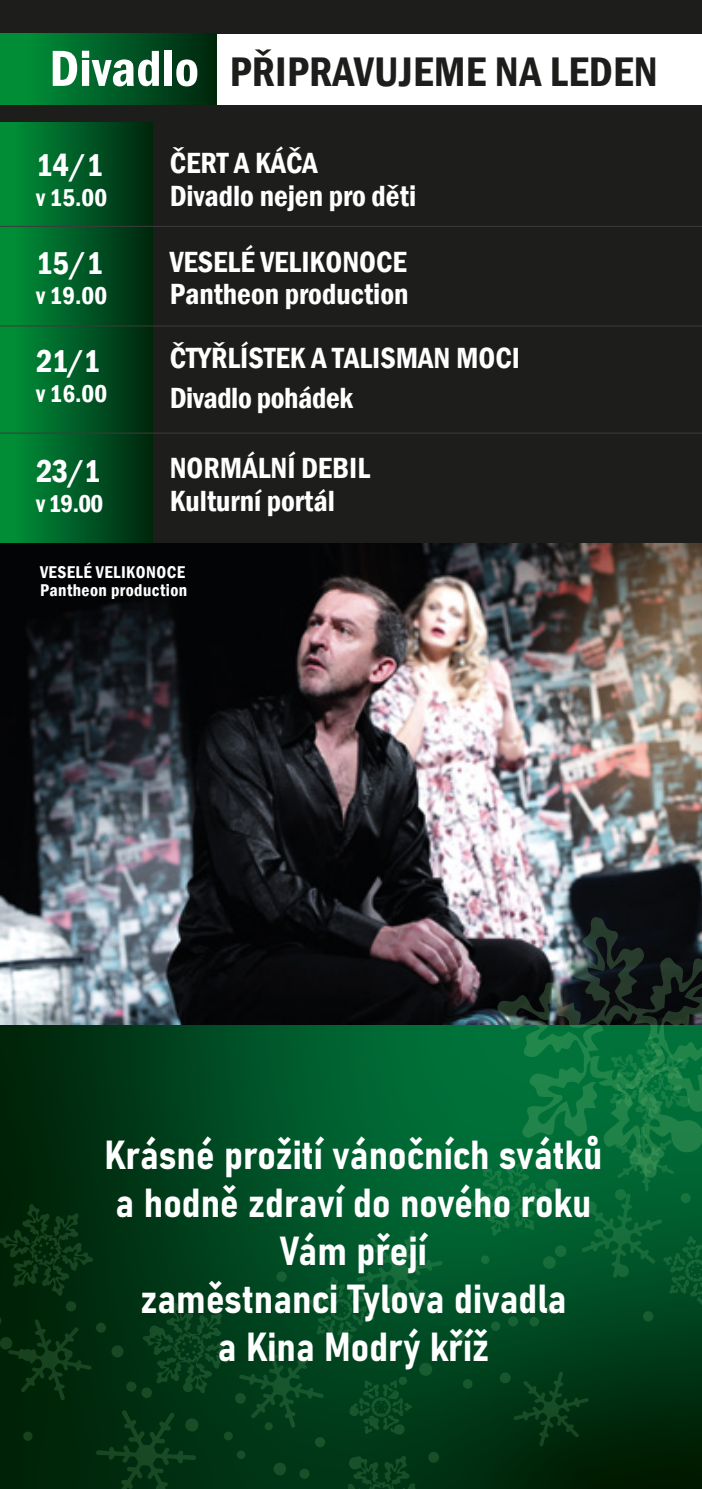
<style>
.page{position:relative;width:702px;height:1489px;background:#fff}
.page>*{position:absolute;margin:0;border:0;box-sizing:border-box;transform-origin:0 0}
.t1{font:600 condensed 42.5px "Franklin Gothic";letter-spacing:.005em;color:#1d1d1b}
.t2{font:40px/48px "Bahnschrift";color:#fff;text-align:center}
.t3{font:600 condensed 32.5px "Franklin Gothic";letter-spacing:-.015em;color:#fff}
.t4{font:600 condensed 30px/32.5px "Franklin Gothic";color:#fff}
.t5{font:600 condensed 25px "Franklin Gothic";color:#fff}
.t6{font:600 condensed 17.5px/17.5px "Franklin Gothic";letter-spacing:.025em;color:#fff}
.s1{font-size:52.5px;color:#fff}
</style>
<div class="page">
<div style="left:0;top:0;width:702px;height:543px;background:#1d1d1b"></div>
<div style="left:0;top:122px;width:153px;height:421px;background:linear-gradient(to right,#00953c,#00260f)"></div>
<div style="left:207px;top:34px;width:495px;height:70px;background:#fff"></div>
<div style="left:0;top:34px;width:216px;height:70px;background:linear-gradient(to right,#00983d,#002710)"></div>
<hr style="left:0;top:226px;width:702px;height:1px;background:#3c3c3b">
<hr style="left:0;top:325px;width:702px;height:1px;background:#3c3c3b">
<hr style="left:0;top:432px;width:702px;height:1px;background:#3c3c3b">
<svg style="left:0;top:1024px;width:702px;height:464px;background:#00461f"></svg>
<img style="left:0;top:543px;width:702px;height:481px">
<svg style="left:513px;top:1371px;width:75px;height:75px;background:#053616"></svg>
<div style="left:544px;top:1178px;width:14px;height:14px;background:#187842;border-radius:50%"></div>
<svg style="left:542px;top:1255px;width:14px;height:13px"></svg>
<svg style="left:554px;top:1244px;width:13px;height:13px"></svg>
<svg style="left:546px;top:1302px;width:12px;height:11px"></svg>
<svg style="left:499px;top:1371px;width:12px;height:12px"></svg>
<svg style="left:454px;top:1329px;width:11px;height:12px"></svg>
<svg style="left:642px;top:1310px;width:11px;height:11px"></svg>
<svg style="left:507px;top:1315px;width:11px;height:11px"></svg>
<svg style="left:462px;top:1378px;width:11px;height:10px"></svg>
<svg style="left:529px;top:1316px;width:10px;height:10px"></svg>
<svg style="left:490px;top:1320px;width:10px;height:11px"></svg>
<svg style="left:480px;top:1254px;width:9px;height:10px"></svg>
<svg style="left:468px;top:1160px;width:80px;height:76px;background:#066a36"></svg>
<svg style="left:581px;top:1177px;width:121px;height:128px;background:#045b2e"></svg>
<svg style="left:0;top:1203px;width:442px;height:286px;background:#023c19"></svg>
<svg style="left:497px;top:917px;width:205px;height:260px;background:#1a5c3b"></svg>
<h1 class="t1" style="left:49px;top:43px;width:609px"><span class="s1">Divadlo</span> PŘIPRAVUJEME NA LEDEN</h1>
<p class="t3" style="left:36px;top:144px;width:68px">14/1</p>
<p class="t5" style="left:36px;top:181px;width:73px">v 15.00</p>
<p class="t3" style="left:36px;top:241px;width:68px">15/1</p>
<p class="t5" style="left:36px;top:279px;width:73px">v 19.00</p>
<p class="t3" style="left:36px;top:339px;width:66px">21/1</p>
<p class="t5" style="left:36px;top:376px;width:73px">v 16.00</p>
<p class="t3" style="left:36px;top:449px;width:66px">23/1</p>
<p class="t5" style="left:36px;top:486px;width:69px">v 19.00</p>
<p class="t4" style="left:170px;top:146px;width:248px">ČERT A KÁČA<br>Divadlo nejen pro děti</p>
<p class="t4" style="left:170px;top:245px;width:240px">VESELÉ VELIKONOCE<br>Pantheon production</p>
<p class="t4" style="left:170px;top:338px;width:352px;line-height:40px">ČTYŘLÍSTEK A TALISMAN MOCI<br>Divadlo pohádek</p>
<p class="t4" style="left:170px;top:451px;width:202px">NORMÁLNÍ DEBIL<br>Kulturní portál</p>
<p class="t6" style="left:40px;top:563px;width:149px">VESELÉ VELIKONOCE<br>Pantheon production</p>
<h2 class="t2" style="left:104px;top:1128px;width:499px">Krásné prožití vánočních svátků a hodně zdraví do nového roku<br>Vám přejí<br>zaměstnanci Tylova divadla<br>a Kina Modrý kříž</h2>
</div>
